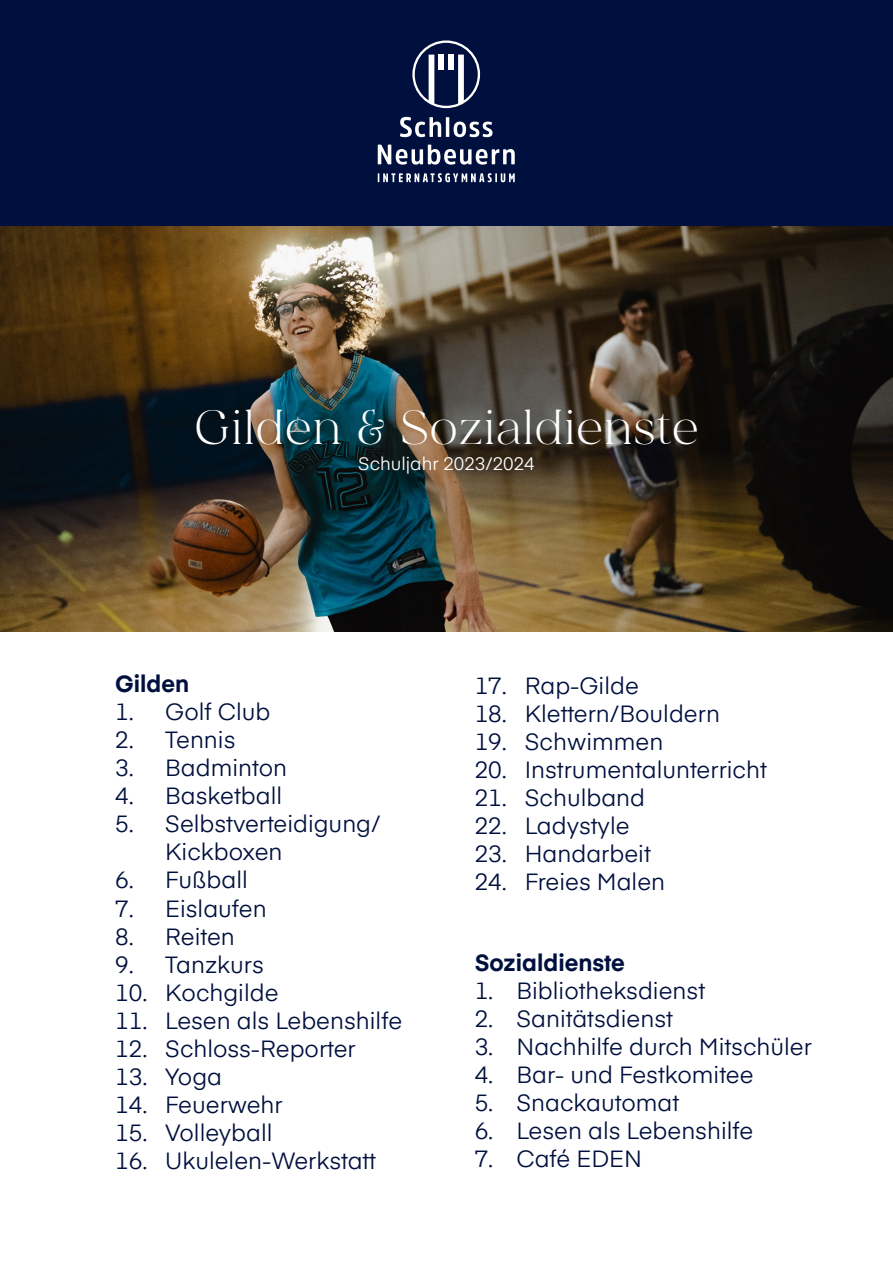
<style>
.page{position:relative;width:893px;height:1263px;background:#fff}
.page>*{position:absolute;margin:0;border:0;box-sizing:border-box;transform-origin:0 0}
.t1{font:48px "Milyuna";color:#fff}
.t2{font:23.4px/28px "Eina 03";color:#00103e}
.t3{font:700 23.4px "Eina 03";color:#00103e}
.t4{font:18px "Eina 03";color:#fff}
</style>
<div class="page">
<img style="left:0;top:225px;width:893px;height:406px">
<div style="left:0;top:0;width:893px;height:225px;background:#00103e"></div>
<svg style="left:378px;top:145px;width:137px;height:20px"></svg>
<svg style="left:378px;top:173px;width:137px;height:9px"></svg>
<hr style="left:446px;top:117px;width:3px;height:20px;background:#fff">
<svg style="left:400px;top:117px;width:41px;height:20px"></svg>
<svg style="left:454px;top:122px;width:38px;height:15px"></svg>
<svg style="left:412px;top:40px;width:68px;height:68px"></svg>
<p class="t1" style="left:194px;top:401px;width:506px">Gilden &amp; Sozialdienste</p>
<p class="t4" style="left:358px;top:450px;width:178px">Schuljahr 2023/2024</p>
<p class="t3" style="left:115px;top:666px;width:76px">Gilden</p>
<p class="t2" style="left:115px;top:696px;width:157px">1. Golf Club</p>
<p class="t2" style="left:115px;top:724px;width:122px">2. Tennis</p>
<p class="t2" style="left:115px;top:752px;width:174px">3. Badminton</p>
<p class="t2" style="left:115px;top:780px;width:169px">4. Basketball</p>
<p class="t2" style="left:165px;top:808px;width:217px;text-indent:-50px">5. Selbstverteidigung/<br>Kickboxen</p>
<p class="t2" style="left:115px;top:864px;width:134px">6. Fußball</p>
<p class="t2" style="left:115px;top:892px;width:153px">7. Eislaufen</p>
<p class="t2" style="left:115px;top:920px;width:121px">8. Reiten</p>
<p class="t2" style="left:115px;top:948px;width:150px">9. Tanzkurs</p>
<p class="t2" style="left:115px;top:976px;width:165px">10. Kochgilde</p>
<p class="t2" style="left:115px;top:1005px;width:289px">11. Lesen als Lebenshilfe</p>
<p class="t2" style="left:115px;top:1033px;width:242px">12. Schloss-Reporter</p>
<p class="t2" style="left:115px;top:1061px;width:108px">13. Yoga</p>
<p class="t2" style="left:115px;top:1089px;width:169px">14. Feuerwehr</p>
<p class="t2" style="left:115px;top:1117px;width:159px">15. Volleyball</p>
<p class="t2" style="left:115px;top:1145px;width:262px">16. Ukulelen-Werkstatt</p>
<p class="t2" style="left:475px;top:669px;width:166px">17. Rap-Gilde</p>
<p class="t2" style="left:475px;top:697px;width:247px">18. Klettern/Bouldern</p>
<p class="t2" style="left:475px;top:726px;width:190px">19. Schwimmen</p>
<p class="t2" style="left:475px;top:754px;width:294px">20. Instrumentalunterricht</p>
<p class="t2" style="left:475px;top:782px;width:172px">21. Schulband</p>
<p class="t2" style="left:475px;top:810px;width:156px">22. Ladystyle</p>
<p class="t2" style="left:475px;top:838px;width:178px">23. Handarbeit</p>
<p class="t2" style="left:475px;top:866px;width:192px">24. Freies Malen</p>
<p class="t3" style="left:475px;top:945px;width:152px">Sozialdienste</p>
<p class="t2" style="left:475px;top:975px;width:232px">1. Bibliotheksdienst</p>
<p class="t2" style="left:475px;top:1003px;width:200px">2. Sanitätsdienst</p>
<p class="t2" style="left:475px;top:1031px;width:339px">3. Nachhilfe durch Mitschüler</p>
<p class="t2" style="left:475px;top:1059px;width:280px">4. Bar- und Festkomitee</p>
<p class="t2" style="left:475px;top:1087px;width:206px">5. Snackautomat</p>
<p class="t2" style="left:475px;top:1115px;width:280px">6. Lesen als Lebenshilfe</p>
<p class="t2" style="left:475px;top:1143px;width:169px">7. Café EDEN</p>
</div>
